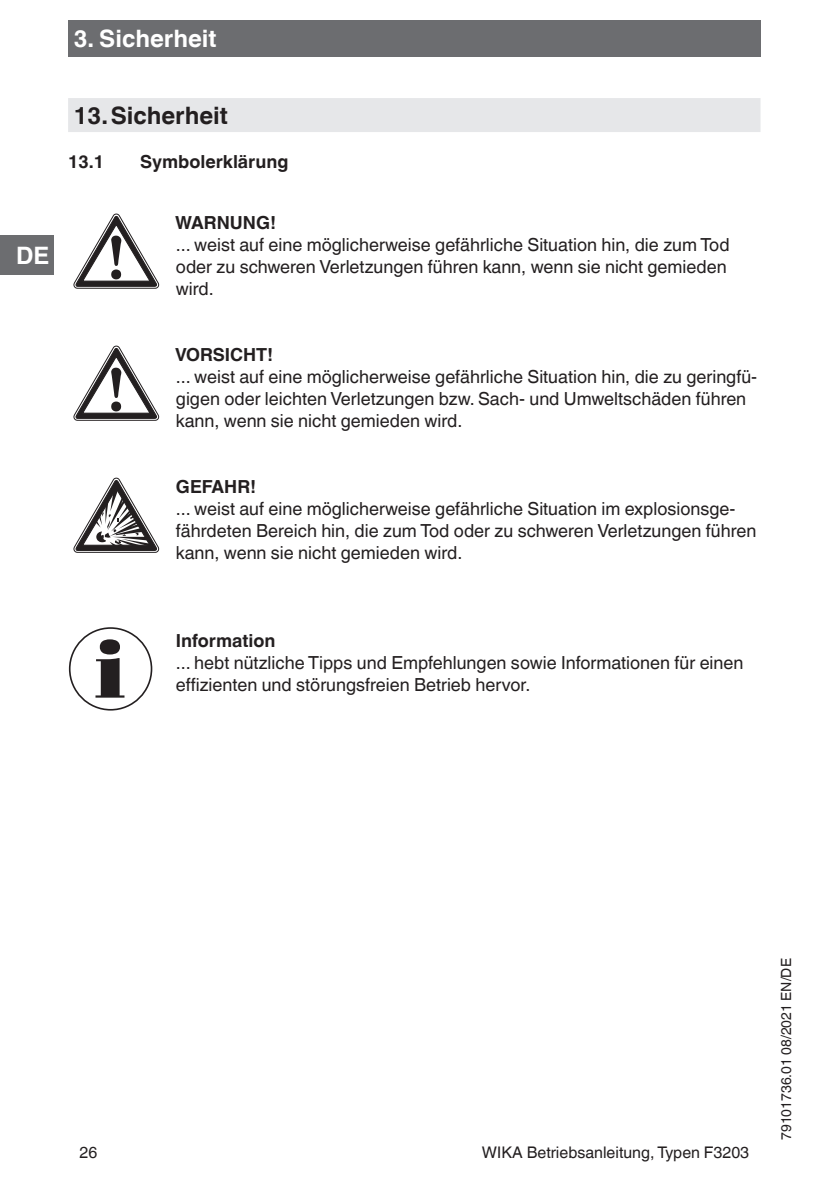
<style>
.page{position:relative;width:840px;height:1191px;background:#fff}
.page>*{position:absolute;margin:0;border:0;box-sizing:border-box;transform-origin:0 0}
.OI-Kopf{font:700 24px "Helvetica World";color:#fff}
.t1{font:700 24px "Helvetica World";color:#231f20}
.Running_text{font:18px/22px "Helvetica World";color:#231f20}
.Subheadline2{font:18px/22px "Helvetica World";color:#231f20}
.Subheadline2-2{font:700 18px "Helvetica World";color:#231f20}
.t2{font:16px "Helvetica World";color:#231f20}
.t3{font:14px "Helvetica World";color:#231f20}
</style>
<div class="page">
<div style="left:0;top:236px;width:54px;height:39px;background:#6c6d70"></div>
<div style="left:68px;top:20px;width:692px;height:37px;background:#6c6d70"></div>
<div style="left:68px;top:98px;width:692px;height:34px;background:#e6e7e9"></div>
<svg style="left:74px;top:214px;width:85px;height:74px"></svg>
<svg style="left:74px;top:346px;width:85px;height:74px"></svg>
<svg style="left:74px;top:478px;width:85px;height:74px"></svg>
<svg style="left:95px;top:639px;width:29px;height:58px"></svg>
<div style="left:69px;top:627px;width:83px;height:83px;border:2px solid #231f20;border-radius:50%"></div>
<p class="OI-Kopf" style="left:74px;top:25px;width:144px">3. Sicherheit</p>
<h1 class="OI-Kopf" style="left:16px;top:242px;width:35px">DE</h1>
<p class="t1" style="left:74px;top:101px;width:155px">13.Sicherheit</p>
<p class="Subheadline2-2" style="left:68px;top:151px;width:38px">13.1</p>
<p class="Subheadline2-2" style="left:140px;top:151px;width:150px">Symbolerklärung</p>
<p class="Subheadline2-2" style="left:175px;top:212px;width:102px">WARNUNG!</p>
<p class="Subheadline2" style="left:176px;top:234px;width:555px">... weist auf eine möglicherweise gefährliche Situation hin, die zum Tod oder zu schweren Verletzungen führen kann, wenn sie nicht gemieden wird.</p>
<p class="Subheadline2-2" style="left:175px;top:344px;width:100px">VORSICHT!</p>
<p class="Running_text" style="left:176px;top:366px;width:582px">... weist auf eine möglicherweise gefährliche Situation hin, die zu geringfü&shy;gigen oder leichten Verletzungen bzw. Sach- und Umweltschäden führen kann, wenn sie nicht gemieden wird.</p>
<p class="Subheadline2-2" style="left:176px;top:476px;width:82px">GEFAHR!</p>
<p class="Running_text" style="left:176px;top:498px;width:581px">... weist auf eine möglicherweise gefährliche Situation im explosionsge&shy;fährdeten Bereich hin, die zum Tod oder zu schweren Verletzungen führen kann, wenn sie nicht gemieden wird.</p>
<p class="Subheadline2-2" style="left:176px;top:630px;width:101px">Information</p>
<p class="Subheadline2" style="left:176px;top:652px;width:568px">... hebt nützliche Tipps und Empfehlungen sowie Informationen für einen effizienten und störungsfreien Betrieb hervor.</p>
<p class="t2" style="left:79px;top:1143px;width:19px">26</p>
<p class="t2" style="left:481px;top:1143px;width:268px">WIKA Betriebsanleitung, Typen F3203</p>
<p class="t3" style="left:777px;top:1140px;width:183px;rotate:-90deg">79101736.01 08/2021 EN/DE</p>
</div>
